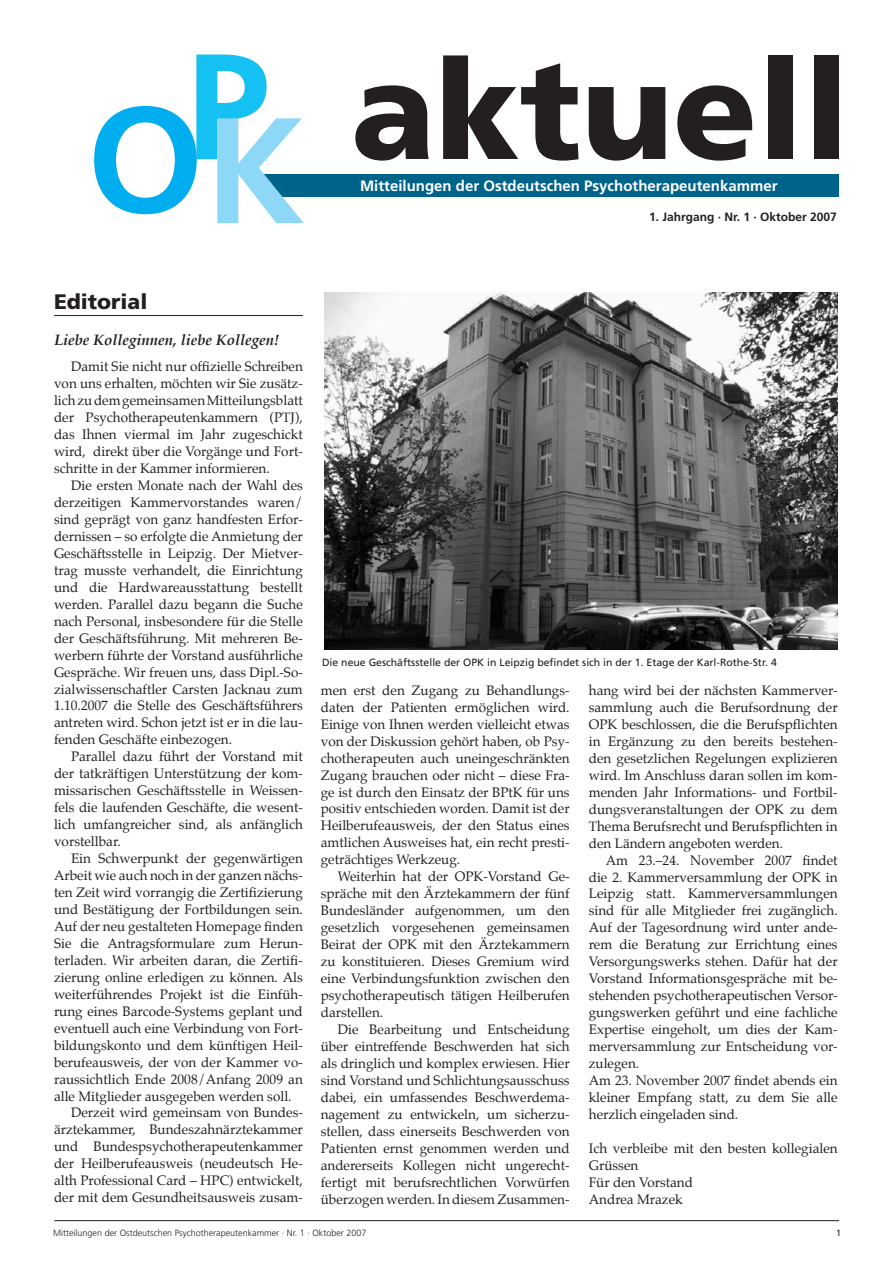
<style>
.page{position:relative;width:893px;height:1263px;background:#fff}
.page>*{position:absolute;margin:0;border:0;box-sizing:border-box;transform-origin:0 0}
.t1{font:700 150px "Frutiger";color:#00aeef}
.t2{font:900 138px "Frutiger";color:#231f20}
.t3{font:900 21px "Frutiger";color:#231f20}
.t4{font:700 15px "Frutiger";color:#fff}
.t5{font:italic 700 15px "Palatino";color:#231f20}
.t6{font:13.5px/17px "Palatino";color:#231f20;text-align:justify}
.t7{font:700 12px "Frutiger";color:#231f20}
.t8{font:10.5px "Frutiger";color:#231f20}
.t9{font:300 9px "Frutiger";color:#231f20}
.t10{font:9px "Frutiger";color:#231f20}
.s1{font-weight:700;font-size:150px;color:#15c0f2}
.s2{color:#8dd7f7}
</style>
<div class="page">
<hr style="left:54px;top:1220px;width:785px;height:1px;background:#231f20">
<div style="left:257px;top:175px;width:582px;height:22px;background:#00638a"></div>
<hr style="left:54px;top:315px;width:249px;height:1px;background:#231f20">
<img style="left:325px;top:292px;width:513px;height:357px">
<h2 class="t2" style="left:186px;top:27px;width:665px"><span class="s1">P</span> aktuell</h2>
<h1 class="t1" style="left:87px;top:72px;width:220px">O<span class="s2">K</span></h1>
<p class="t4" style="left:360px;top:177px;width:419px">Mitteilungen der Ostdeutschen Psychotherapeutenkammer</p>
<p class="t7" style="left:649px;top:209px;width:189px">1. Jahrgang · Nr. 1 · Oktober 2007</p>
<h3 class="t3" style="left:54px;top:289px;width:95px">Editorial</h3>
<p class="t5" style="left:54px;top:328px;width:227px">Liebe Kolleginnen, liebe Kollegen!</p>
<p class="t6" style="left:54px;top:358px;width:250px;text-indent:17px">Damit Sie nicht nur offizielle Schreiben von uns erhalten, möchten wir Sie zusätz&shy;lich zu dem gemeinsamen Mitteilungsblatt der Psychotherapeutenkammern (PTJ), das Ihnen viermal im Jahr zugeschickt wird, direkt über die Vorgänge und Fort&shy;schritte in der Kammer informieren.</p>
<p class="t6" style="left:54px;top:477px;width:250px;text-indent:17px">Die ersten Monate nach der Wahl des derzeitigen Kammervorstandes waren/ sind geprägt von ganz handfesten Erfor&shy;dernissen – so erfolgte die Anmietung der Geschäftsstelle in Leipzig. Der Mietver&shy;trag musste verhandelt, die Einrichtung und die Hardwareausstattung bestellt werden. Parallel dazu begann die Suche nach Personal, insbesondere für die Stelle der Geschäftsführung. Mit mehreren Be&shy;werbern führte der Vorstand ausführliche Gespräche. Wir freuen uns, dass Dipl.-So&shy;zialwissenschaftler Carsten Jacknau zum 1.10.2007 die Stelle des Geschäftsführers antreten wird. Schon jetzt ist er in die lau&shy;fenden Geschäfte einbezogen.</p>
<p class="t6" style="left:54px;top:748px;width:250px;text-indent:17px">Parallel dazu führt der Vorstand mit der tatkräftigen Unterstützung der kom&shy;missarischen Geschäftsstelle in Weissen&shy;fels die laufenden Geschäfte, die wesent&shy;lich umfangreicher sind, als anfänglich vorstellbar.</p>
<p class="t6" style="left:71px;top:850px;width:233px">Ein Schwerpunkt der gegenwärtigen</p>
<p class="t6" style="left:54px;top:867px;width:250px">Arbeit wie auch noch in der ganzen nächs-</p>
<p class="t6" style="left:54px;top:884px;width:250px">ten Zeit wird vorrangig die Zertifizierung</p>
<p class="t6" style="left:54px;top:901px;width:250px">und Bestätigung der Fortbildungen sein.</p>
<p class="t6" style="left:54px;top:918px;width:250px">Auf der neu gestalteten Homepage finden</p>
<p class="t6" style="left:54px;top:935px;width:250px">Sie die Antragsformulare zum Herun-</p>
<p class="t6" style="left:54px;top:952px;width:250px">terladen. Wir arbeiten daran, die Zertifi-</p>
<p class="t6" style="left:54px;top:969px;width:250px">zierung online erledigen zu können. Als</p>
<p class="t6" style="left:54px;top:985px;width:250px">weiterführendes Projekt ist die Einfüh-</p>
<p class="t6" style="left:54px;top:1002px;width:250px">rung eines Barcode-Systems geplant und</p>
<p class="t6" style="left:54px;top:1019px;width:250px">eventuell auch eine Verbindung von Fort-</p>
<p class="t6" style="left:54px;top:1036px;width:250px">bildungskonto und dem künftigen Heil-</p>
<p class="t6" style="left:54px;top:1053px;width:250px">berufeausweis, der von der Kammer vo-</p>
<p class="t6" style="left:54px;top:1070px;width:250px">raussichtlich Ende 2008/Anfang 2009 an</p>
<p class="t6" style="left:54px;top:1087px;width:239px">alle Mitglieder ausgegeben werden soll.</p>
<p class="t6" style="left:71px;top:1104px;width:233px">Derzeit wird gemeinsam von Bundes-</p>
<p class="t6" style="left:54px;top:1121px;width:250px">ärztekammer, Bundeszahnärztekammer</p>
<p class="t6" style="left:54px;top:1138px;width:250px">und Bundespsychotherapeutenkammer</p>
<p class="t6" style="left:54px;top:1155px;width:250px">der Heilberufeausweis (neudeutsch He-</p>
<p class="t6" style="left:54px;top:1172px;width:250px">alth Professional Card – HPC) entwickelt,</p>
<p class="t6" style="left:54px;top:1189px;width:250px">der mit dem Gesundheitsausweis zusam-</p>
<p class="t8" style="left:322px;top:656px;width:456px">Die neue Geschäftsstelle der OPK in Leipzig befindet sich in der 1. Etage der Karl-Rothe-Str. 4</p>
<p class="t6" style="left:321px;top:682px;width:250px">men erst den Zugang zu Behandlungs&shy;daten der Patienten ermöglichen wird.<br>Einige von Ihnen werden vielleicht etwas von der Diskussion gehört haben, ob Psy&shy;chotherapeuten auch uneingeschränkten Zugang brauchen oder nicht – diese Fra&shy;ge ist durch den Einsatz der BPtK für uns positiv entschieden worden. Damit ist der Heilberufeausweis, der den Status eines amtlichen Ausweises hat, ein recht presti&shy;geträchtiges Werkzeug.</p>
<p class="t6" style="left:321px;top:868px;width:250px;text-indent:17px">Weiterhin hat der OPK-Vorstand Ge&shy;spräche mit den Ärztekammern der fünf Bundesländer aufgenommen, um den gesetzlich vorgesehenen gemeinsamen Beirat der OPK mit den Ärztekammern zu konstituieren. Dieses Gremium wird eine Verbindungsfunktion zwischen den psychotherapeutisch tätigen Heilberufen darstellen.</p>
<p class="t6" style="left:321px;top:1021px;width:250px;text-indent:17px">Die Bearbeitung und Entscheidung über eintreffende Beschwerden hat sich als dringlich und komplex erwiesen. Hier sind Vorstand und Schlichtungsausschuss dabei, ein umfassendes Beschwerdema&shy;nagement zu entwickeln, um sicherzu&shy;stellen, dass einerseits Beschwerden von Patienten ernst genommen werden und andererseits Kollegen nicht ungerecht&shy;fertigt mit berufsrechtlichen Vorwürfen überzogen werden. In diesem Zusammen-</p>
<p class="t6" style="left:589px;top:682px;width:250px">hang wird bei der nächsten Kammerver&shy;sammlung auch die Berufsordnung der OPK beschlossen, die die Berufspflichten in Ergänzung zu den bereits bestehen&shy;den gesetzlichen Regelungen explizieren wird. Im Anschluss daran sollen im kom&shy;menden Jahr Informations- und Fortbil&shy;dungsveranstaltungen der OPK zu dem Thema Berufsrecht und Berufspflichten in den Ländern angeboten werden.</p>
<p class="t6" style="left:589px;top:851px;width:250px;text-align:left;text-indent:17px">Am 23.–24. November 2007 findet die 2. Kammerversammlung der OPK in Leipzig statt. Kammerversammlungen sind für alle Mitglieder frei zugänglich.<br>Auf der Tagesordnung wird unter ande&shy;rem die Beratung zur Errichtung eines Versorgungswerks stehen. Dafür hat der Vorstand Informationsgespräche mit be&shy;stehenden psychotherapeutischen Versor&shy;gungswerken geführt und eine fachliche Expertise eingeholt, um dies der Kam&shy;merversammlung zur Entscheidung vor&shy;zulegen.<br>Am 23. November 2007 findet abends ein kleiner Empfang statt, zu dem Sie alle herzlich eingeladen sind.</p>
<p class="t6" style="left:589px;top:1140px;width:250px;text-align:left">Ich verbleibe mit den besten kollegialen<br>Grüssen<br>Für den Vorstand<br>Andrea Mrazek</p>
<p class="t9" style="left:53px;top:1228px;width:315px">Mitteilungen der Ostdeutschen Psychotherapeutenkammer · Nr. 1 · Oktober 2007</p>
<p class="t10" style="left:836px;top:1227px;width:7px">1</p>
</div>
